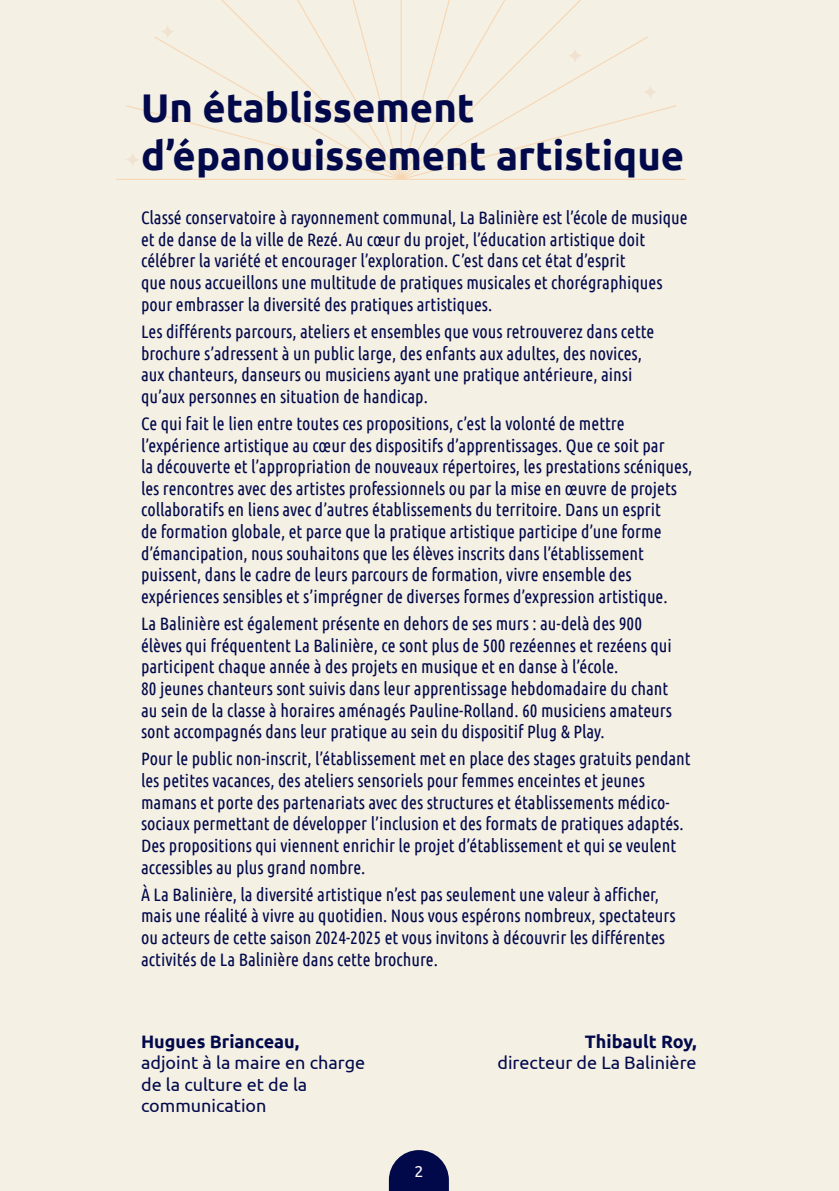
<style>
.page{position:relative;width:839px;height:1191px;background:#fff}
.page>*{position:absolute;margin:0;border:0;box-sizing:border-box;transform-origin:0 0}
.t1{font:700 40px/47.4px "Ubuntu";color:#02094b}
.t2{font:18px/21.6px "Ubuntu Condensed";color:#02094b}
.t3{font:18px/21.6px "Ubuntu";color:#02094b}
.t4{font:700 18px "Ubuntu";color:#02094b}
.t5{font:16px "Ubuntu";color:#fff}
</style>
<div class="page">
<div style="left:0;top:0;width:838px;height:1191px;background:#f4f0e3"></div>
<svg style="left:389px;top:1150px;width:60px;height:41px;background:#282e63"></svg>
<svg style="left:116px;top:0;width:570px;height:180px"></svg>
<svg style="left:125px;top:152px;width:16px;height:16px"></svg>
<svg style="left:573px;top:146px;width:17px;height:16px"></svg>
<svg style="left:567px;top:48px;width:16px;height:16px"></svg>
<svg style="left:160px;top:24px;width:16px;height:16px"></svg>
<svg style="left:642px;top:84px;width:16px;height:16px"></svg>
<svg style="left:207px;top:97px;width:16px;height:16px"></svg>
<h1 class="t1" style="left:141px;top:84px;width:545px">Un établissement d’épanouissement artistique</h1>
<p class="t2" style="left:141px;top:206px;width:548px">Classé conservatoire à rayonnement communal, La Balinière est l’école de musique et de danse de la ville de Rezé. Au cœur du projet, l’éducation artistique doit célébrer la variété et encourager l’exploration. C’est dans cet état d’esprit<br>que nous accueillons une multitude de pratiques musicales et chorégraphiques pour embrasser la diversité des pratiques artistiques.</p>
<p class="t2" style="left:141px;top:320px;width:515px">Les différents parcours, ateliers et ensembles que vous retrouverez dans cette brochure s’adressent à un public large, des enfants aux adultes, des novices, aux chanteurs, danseurs ou musiciens ayant une pratique antérieure, ainsi qu’aux personnes en situation de handicap.</p>
<p class="t2" style="left:141px;top:412px;width:553px">Ce qui fait le lien entre toutes ces propositions, c’est la volonté de mettre l’expérience artistique au cœur des dispositifs d’apprentissages. Que ce soit par<br>la découverte et l’appropriation de nouveaux répertoires, les prestations scéniques, les rencontres avec des artistes professionnels ou par la mise en œuvre de projets collaboratifs en liens avec d’autres établissements du territoire. Dans un esprit<br>de formation globale, et parce que la pratique artistique participe d’une forme d’émancipation, nous souhaitons que les élèves inscrits dans l’établissement puissent, dans le cadre de leurs parcours de formation, vivre ensemble des expériences sensibles et s’imprégner de diverses formes d’expression artistique.</p>
<p class="t2" style="left:141px;top:612px;width:532px">La Balinière est également présente en dehors de ses murs : au-delà des 900 élèves qui fréquentent La Balinière, ce sont plus de 500 rezéennes et rezéens qui participent chaque année à des projets en musique et en danse à l’école.<br>80 jeunes chanteurs sont suivis dans leur apprentissage hebdomadaire du chant au sein de la classe à horaires aménagés Pauline-Rolland. 60 musiciens amateurs sont accompagnés dans leur pratique au sein du dispositif Plug &amp; Play.</p>
<p class="t2" style="left:141px;top:747px;width:551px">Pour le public non-inscrit, l’établissement met en place des stages gratuits pendant les petites vacances, des ateliers sensoriels pour femmes enceintes et jeunes mamans et porte des partenariats avec des structures et établissements médico&shy;sociaux permettant de développer l’inclusion et des formats de pratiques adaptés.<br>Des propositions qui viennent enrichir le projet d’établissement et qui se veulent accessibles au plus grand nombre.</p>
<p class="t2" style="left:141px;top:883px;width:536px">À La Balinière, la diversité artistique n’est pas seulement une valeur à afficher, mais une réalité à vivre au quotidien. Nous vous espérons nombreux, spectateurs ou acteurs de cette saison 2024-2025 et vous invitons à découvrir les différentes activités de La Balinière dans cette brochure.</p>
<p class="t4" style="left:141px;top:1030px;width:160px">Hugues Brianceau,</p>
<p class="t3" style="left:141px;top:1051px;width:226px">adjoint à la maire en charge de la culture et de la communication</p>
<p class="t5" style="left:414px;top:1161px;width:11px">2</p>
<p class="t4" style="left:585px;top:1030px;width:113px">Thibault Roy,</p>
<p class="t3" style="left:497px;top:1051px;width:201px">directeur de La Balinière</p>
</div>
